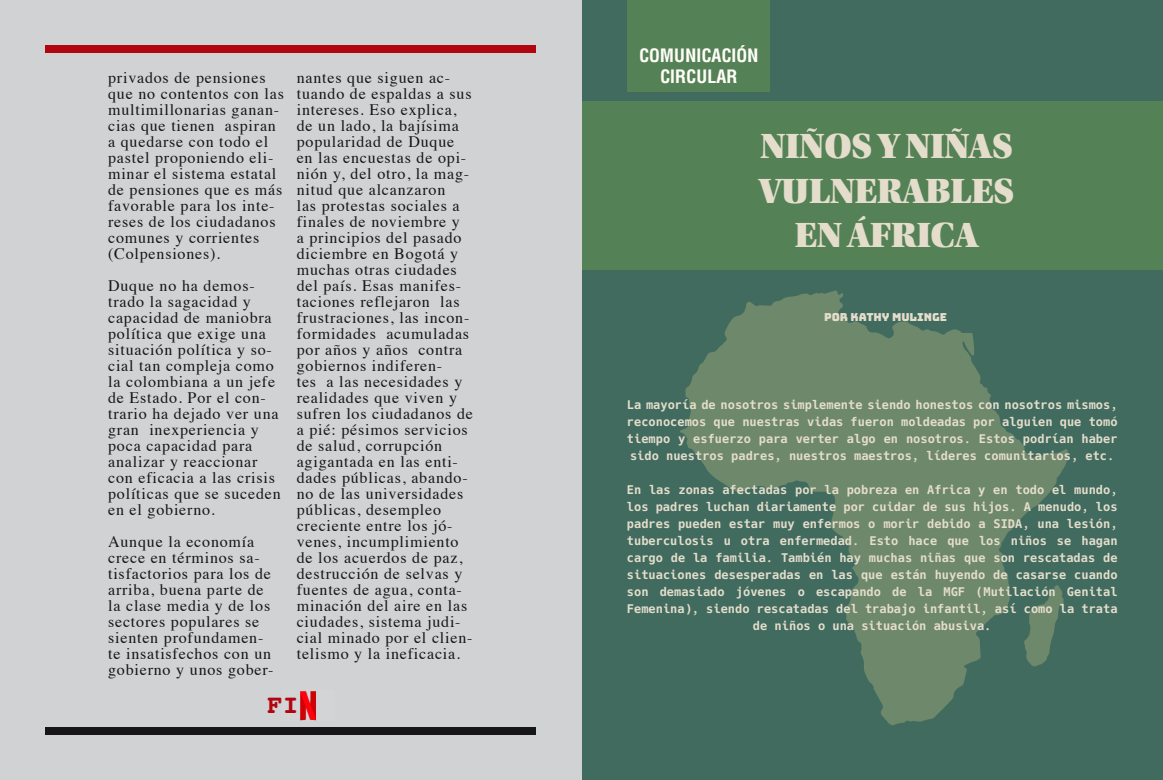
<style>
.page{position:relative;width:1163px;height:780px;background:#fff}
.page>*{position:absolute;margin:0;border:0;box-sizing:border-box;transform-origin:0 0}
.t1{font:37px/44.4px "Utopia Std Black Headline";color:#e4ddcb;text-align:center}
.t2{font:700 26.5px "Courier";color:#b1060f}
.t3{font:700 18px/21.6px "Arena Condensed";color:#fffff7;text-align:center}
.t4{font:16px/16px "Times";letter-spacing:.05em;color:#171518}
.t5{font:700 12px/17px "Hack";color:#e4ddcb;text-align:justify}
.t6{font:11px "Bungee";color:#e4ddcb}
</style>
<div class="page">
<div style="left:581px;top:0;width:581px;height:780px;background:#416b5f"></div>
<svg style="left:680px;top:290px;width:388px;height:435px;fill:#6e886b"></svg>
<svg style="left:1023px;top:585px;width:40px;height:81px"></svg>
<div style="left:0;top:0;width:581px;height:780px;background:#d1d2d4"></div>
<div style="left:45px;top:45px;width:491px;height:7px;background:#b1060f"></div>
<div style="left:45px;top:727px;width:491px;height:7px;background:#171518"></div>
<img style="left:300px;top:691px;width:16px;height:29px">
<div style="left:583px;top:101px;width:579px;height:168px;background:#558157"></div>
<div style="left:626px;top:0;width:143px;height:91px;background:#558157"></div>
<p class="t4" style="left:108px;top:68px;width:177px">privados de pensiones que no contentos con las multimillonarias ganan&shy;cias que tienen aspiran a quedarse con todo el pastel proponiendo eli&shy;minar el sistema estatal de pensiones que es más favorable para los inte&shy;reses de los ciudadanos comunes y corrientes (Colpensiones).</p>
<p class="t4" style="left:108px;top:276px;width:174px">Duque no ha demos&shy;trado la sagacidad y capacidad de maniobra política que exige una situación política y so&shy;cial tan compleja como la colombiana a un jefe de Estado. Por el con&shy;trario ha dejado ver una gran inexperiencia y poca capacidad para analizar y reaccionar con eficacia a las crisis políticas que se suceden en el gobierno.</p>
<p class="t4" style="left:108px;top:532px;width:167px">Aunque la economía crece en términos sa&shy;tisfactorios para los de arriba, buena parte de la clase media y de los sectores populares se sienten profundamen&shy;te insatisfechos con un gobierno y unos gober-</p>
<p class="t4" style="left:297px;top:68px;width:178px">nantes que siguen ac&shy;tuando de espaldas a sus intereses. Eso explica, de un lado, la bajísima popularidad de Duque en las encuestas de opi&shy;nión y, del otro, la mag&shy;nitud que alcanzaron<br>las protestas sociales a finales de noviembre y<br>a principios del pasado diciembre en Bogotá y muchas otras ciudades del país. Esas manifes&shy;taciones reflejaron las frustraciones, las incon&shy;formidades acumuladas por años y años contra gobiernos indiferen-<br>tes a las necesidades y realidades que viven y sufren los ciudadanos de a pié: pésimos servicios de salud, corrupción agigantada en las enti&shy;dades públicas, abando&shy;no de las universidades públicas, desempleo creciente entre los jó&shy;venes, incumplimiento de los acuerdos de paz, destrucción de selvas y fuentes de agua, conta&shy;minación del aire en las ciudades, sistema judi&shy;cial minado por el clien&shy;telismo y la ineficacia.</p>
<h2 class="t2" style="left:267px;top:683px;width:33px">FI</h2>
<p class="t3" style="left:639px;top:44px;width:121px">COMUNICACIÓN<br>CIRCULAR</p>
<h1 class="t1" style="left:759px;top:125px;width:256px">NIÑOS Y NIÑAS<br>VULNERABLES<br>EN ÁFRICA</h1>
<p class="t6" style="left:824px;top:311px;width:124px">POR KATHY MULINGE</p>
<p class="t5" style="left:626px;top:397px;width:492px">La mayoría de nosotros simplemente siendo honestos con nosotros mismos, reconocemos que nuestras vidas fueron moldeadas por alguien que tomó tiempo y esfuerzo para verter algo en nosotros. Estos podrían haber sido nuestros padres, nuestros maestros, líderes comunitarios, etc.</p>
<p class="t5" style="left:626px;top:482px;width:492px;text-align:center">En las zonas afectadas por la pobreza en Africa y en todo el mundo, los padres luchan diariamente por cuidar de sus hijos. A menudo, los padres pueden estar muy enfermos o morir debido a SIDA, una lesión, tuberculosis u otra enfermedad. Esto hace que los niños se hagan cargo de la familia. También hay muchas niñas que son rescatadas de situaciones desesperadas en las que están huyendo de casarse cuando son demasiado jóvenes o escapando de la MGF (Mutilación Genital Femenina), siendo rescatadas del trabajo infantil, así como la trata de niños o una situación abusiva.</p>
</div>
